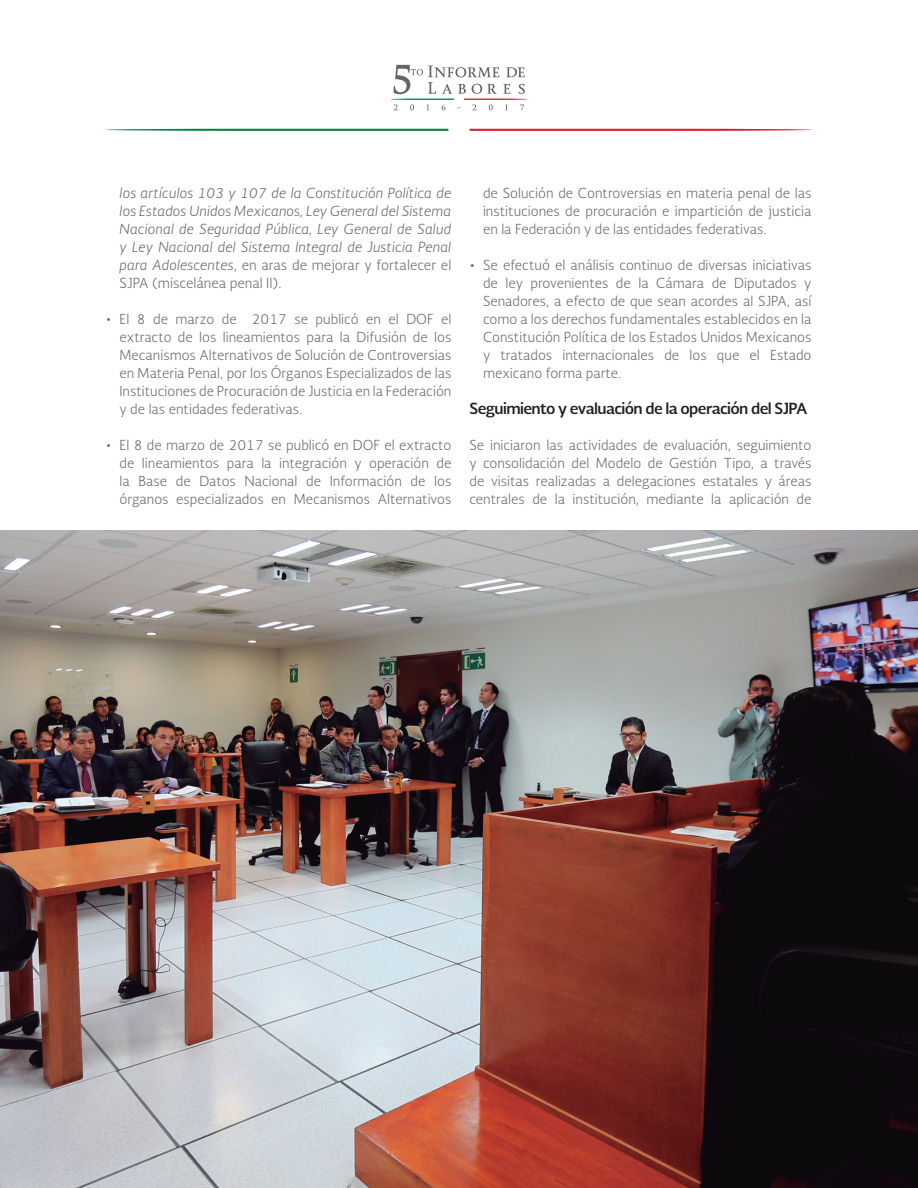
<style>
.page{position:relative;width:918px;height:1188px;background:#fff}
.page>*{position:absolute;margin:0;border:0;box-sizing:border-box;transform-origin:0 0}
.t1{font:700 15px "Soberana Sans";letter-spacing:-.04em;color:#231f20}
.t2{font:italic 300 13.65px/18px "Soberana Sans";color:#646569;text-align:justify}
.t3{font:300 13.5px/18px "Soberana Sans";color:#646569;text-align:justify}
.s1{font-style:normal}
</style>
<div class="page">
<svg style="left:106px;top:129px;width:342px;height:2px"></svg>
<svg style="left:470px;top:129px;width:342px;height:2px"></svg>
<svg style="left:390px;top:65px;width:138px;height:45px"></svg>
<img style="left:0;top:530px;width:918px;height:658px">
<p class="t2" style="left:120px;top:184px;width:333px">los artículos 103 y 107 de la Constitución Política de los Estados Unidos Mexicanos, Ley General del Sistema Nacional de Seguridad Pública, Ley General de Salud y Ley Nacional del Sistema Integral de Justicia Penal para Adolescentes<span class="s1">, en aras de mejorar y fortalecer el SJPA (miscelánea penal II).</span></p>
<p class="t3" style="left:119px;top:310px;width:333px;text-indent:-14px">• El 8 de marzo de 2017 se publicó en el DOF el extracto de los lineamientos para la Difusión de los Mecanismos Alternativos de Solución de Controversias en Materia Penal, por los Órganos Especializados de las Instituciones de Procuración de Justicia en la Federación y de las entidades federativas.</p>
<p class="t3" style="left:119px;top:436px;width:333px;text-indent:-14px">• El 8 de marzo de 2017 se publicó en DOF el extracto de lineamientos para la integración y operación de la Base de Datos Nacional de Información de los órganos especializados en Mecanismos Alternativos</p>
<p class="t3" style="left:483px;top:184px;width:330px">de Solución de Controversias en materia penal de las instituciones de procuración e impartición de justicia en la Federación y de las entidades federativas.</p>
<p class="t3" style="left:483px;top:256px;width:330px;text-indent:-14px">• Se efectuó el análisis continuo de diversas iniciativas de ley provenientes de la Cámara de Diputados y Senadores, a efecto de que sean acordes al SJPA, así como a los derechos fundamentales establecidos en la Constitución Política de los Estados Unidos Mexicanos y tratados internacionales de los que el Estado mexicano forma parte.</p>
<p class="t1" style="left:469px;top:398px;width:340px">Seguimiento y evaluación de la operación del SJPA</p>
<p class="t3" style="left:469px;top:436px;width:344px">Se iniciaron las actividades de evaluación, seguimiento y consolidación del Modelo de Gestión Tipo, a través de visitas realizadas a delegaciones estatales y áreas centrales de la institución, mediante la aplicación de</p>
</div>
